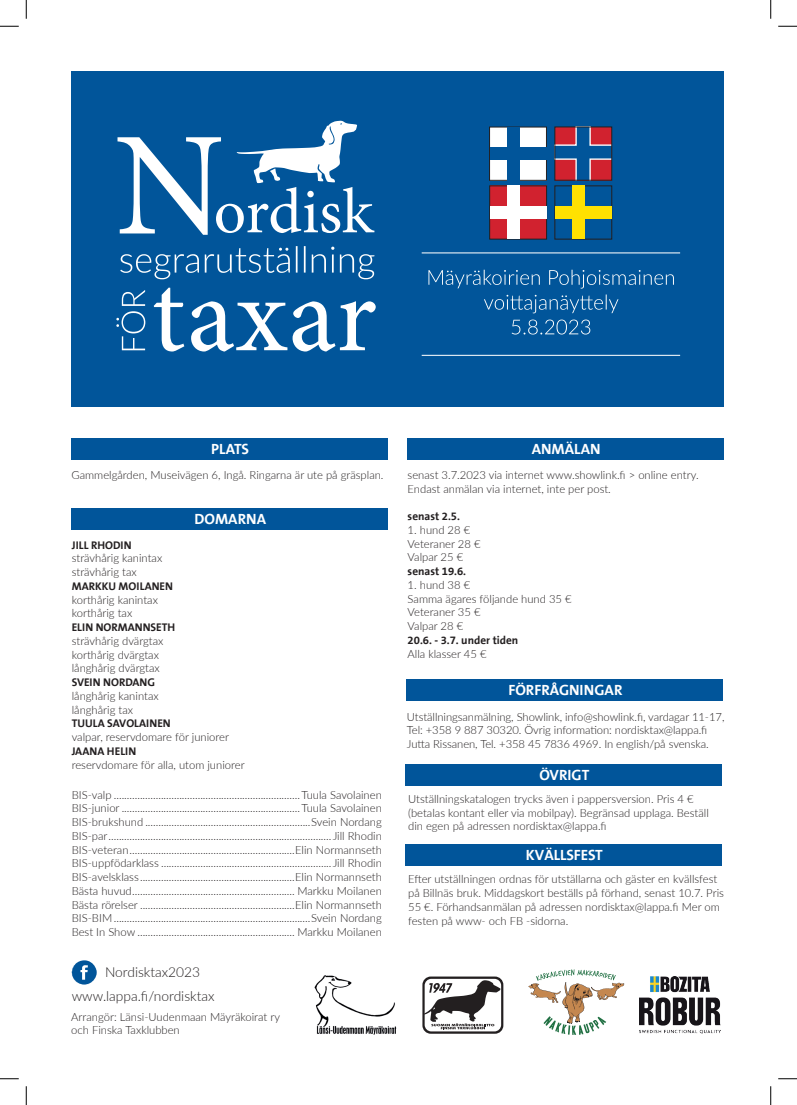
<style>
.page{position:relative;width:797px;height:1105px;background:#fff}
.page>*{position:absolute;margin:0;border:0;box-sizing:border-box;transform-origin:0 0}
.t1{font:700 15px "The Sans B7";color:#fff}
.t2{font:300 13.75px/24px "Lato";color:#231f20}
.t3{font:300 11.25px/13.8px "Lato";color:#231f20}
.t4{font:700 11.25px "The Sans B7";color:#231f20}
</style>
<div class="page">
<div style="left:72px;top:71px;width:652px;height:336px;background:#01559a"></div>
<div style="left:71px;top:438px;width:317px;height:22px;background:#01559a"></div>
<svg style="left:117px;top:121px;width:257px;height:114px"></svg>
<svg style="left:154px;top:288px;width:222px;height:63px"></svg>
<svg style="left:120px;top:246px;width:254px;height:33px"></svg>
<svg style="left:116px;top:290px;width:29px;height:60px"></svg>
<hr style="left:421px;top:252px;width:259px;height:1px;background:#fff">
<hr style="left:421px;top:355px;width:259px;height:1px;background:#fff">
<svg style="left:511px;top:320px;width:79px;height:14px"></svg>
<svg style="left:428px;top:270px;width:246px;height:43px"></svg>
<div style="left:71px;top:508px;width:317px;height:22px;background:#01559a"></div>
<svg style="left:422px;top:976px;width:81px;height:58px"></svg>
<div style="left:407px;top:438px;width:317px;height:22px;background:#01559a"></div>
<div style="left:406px;top:679px;width:317px;height:22px;background:#01559a"></div>
<div style="left:405px;top:764px;width:317px;height:21px;background:#01559a"></div>
<div style="left:405px;top:844px;width:317px;height:22px;background:#01559a"></div>
<img style="left:639px;top:976px;width:81px;height:58px">
<svg style="left:71px;top:960px;width:26px;height:25px"></svg>
<div style="left:489px;top:127px;width:57px;height:53px;background:#fff"></div>
<div style="left:489px;top:147px;width:57px;height:13px;background:#01559a"></div>
<div style="left:507px;top:127px;width:12px;height:53px;background:#01559a"></div>
<div style="left:489px;top:186px;width:57px;height:53px;background:#d1222f"></div>
<div style="left:489px;top:206px;width:57px;height:13px;background:#fff"></div>
<div style="left:507px;top:186px;width:12px;height:53px;background:#fff"></div>
<svg style="left:556px;top:129px;width:54px;height:49px"></svg>
<div style="left:554px;top:127px;width:58px;height:53px;border:1px solid #231f20"></div>
<div style="left:554px;top:186px;width:58px;height:53px;border:1px solid #231f20"></div>
<div style="left:555px;top:206px;width:56px;height:13px;background:#ffe101"></div>
<div style="left:572px;top:186px;width:13px;height:53px;background:#ffe101"></div>
<svg style="left:528px;top:969px;width:96px;height:66px"></svg>
<img style="left:314px;top:975px;width:83px;height:60px">
<svg style="left:0;top:25px;width:19px;height:2px"></svg>
<svg style="left:778px;top:25px;width:19px;height:2px"></svg>
<svg style="left:0;top:1078px;width:19px;height:1px"></svg>
<svg style="left:778px;top:1078px;width:19px;height:1px"></svg>
<svg style="left:25px;top:0;width:2px;height:19px"></svg>
<svg style="left:25px;top:1086px;width:2px;height:19px"></svg>
<svg style="left:770px;top:0;width:1px;height:19px"></svg>
<svg style="left:770px;top:1086px;width:1px;height:19px"></svg>
<h1 class="t1" style="left:211px;top:441px;width:39px">PLATS</h1>
<p class="t3" style="left:72px;top:468px;width:313px">Gammelgården, Museivägen 6, Ingå. Ringarna är ute på gräsplan.</p>
<h1 class="t1" style="left:194px;top:511px;width:73px">DOMARNA</h1>
<p class="t4" style="left:72px;top:539px;width:61px">JILL RHODIN</p>
<p class="t3" style="left:72px;top:551px;width:92px">strävhårig kanintax strävhårig tax</p>
<p class="t4" style="left:72px;top:580px;width:103px">MARKKU MOILANEN</p>
<p class="t3" style="left:72px;top:592px;width:88px">korthårig kanintax korthårig tax</p>
<p class="t4" style="left:72px;top:621px;width:105px">ELIN NORMANNSETH</p>
<p class="t3" style="left:72px;top:633px;width:93px">strävhårig dvärgtax korthårig dvärgtax långhårig dvärgtax</p>
<p class="t4" style="left:72px;top:676px;width:85px">SVEIN NORDANG</p>
<p class="t3" style="left:72px;top:688px;width:88px">långhårig kanintax långhårig tax</p>
<p class="t4" style="left:72px;top:717px;width:100px">TUULA SAVOLAINEN</p>
<p class="t3" style="left:72px;top:730px;width:159px">valpar, reservdomare för juniorer</p>
<p class="t4" style="left:72px;top:745px;width:66px">JAANA HELIN</p>
<p class="t3" style="left:72px;top:757px;width:174px">reservdomare för alla, utom juniorer</p>
<p class="t3" style="left:72px;top:787px;width:312px;text-align:justify">BIS-valp .......................................................................Tuula Savolainen BIS-junior ....................................................................Tuula Savolainen BIS-brukshund ...............................................................Svein Nordang BIS-par.....................................................................................Jill Rhodin BIS-veteran...............................................................Elin Normannseth BIS-uppfödarklass .................................................................Jill Rhodin BIS-avelsklass...........................................................Elin Normannseth Bästa huvud.............................................................. Markku Moilanen Bästa rörelser ...........................................................Elin Normannseth BIS-BIM...........................................................................Svein Nordang Best In Show ............................................................ Markku Moilanen</p>
<p class="t2" style="left:72px;top:959px;width:144px;text-indent:33px">Nordisktax2023 www.lappa.fi/nordisktax</p>
<p class="t3" style="left:71px;top:1009px;width:210px">Arrangör: Länsi-Uudenmaan Mäyräkoirat ry och Finska Taxklubben</p>
<h1 class="t1" style="left:531px;top:441px;width:70px">ANMÄLAN</h1>
<p class="t3" style="left:407px;top:468px;width:292px">senast 3.7.2023 via internet www.showlink.fi &gt; online entry.<br>Endast anmälan via internet, inte per post.</p>
<p class="t4" style="left:407px;top:510px;width:54px">senast 2.5.</p>
<p class="t3" style="left:407px;top:523px;width:74px">1. hund 28 €<br>Veteraner 28 €<br>Valpar 25 €</p>
<p class="t4" style="left:407px;top:565px;width:60px">senast 19.6.</p>
<p class="t3" style="left:407px;top:577px;width:166px">1. hund 38 €<br>Samma ägares följande hund 35 €<br>Veteraner 35 €<br>Valpar 28 €</p>
<p class="t4" style="left:407px;top:634px;width:112px">20.6. - 3.7. under tiden</p>
<p class="t3" style="left:407px;top:646px;width:80px">Alla klasser 45 €</p>
<h1 class="t1" style="left:508px;top:682px;width:116px">FÖRFRÅGNINGAR</h1>
<p class="t3" style="left:407px;top:709px;width:319px">Utställningsanmälning, Showlink, info@showlink.fi, vardagar 11-17,<br>Tel: +358 9 887 30320. Övrig information: nordisktax@lappa.fi<br>Jutta Rissanen, Tel. +358 45 7836 4969. In english/på svenska.</p>
<h1 class="t1" style="left:539px;top:767px;width:51px">ÖVRIGT</h1>
<p class="t3" style="left:408px;top:792px;width:302px">Utställningskatalogen trycks även i pappersversion. Pris 4 € (betalas kontant eller via mobilpay). Begränsad upplaga. Beställ din egen på adressen nordisktax@lappa.fi</p>
<h1 class="t1" style="left:526px;top:847px;width:78px">KVÄLLSFEST</h1>
<p class="t3" style="left:408px;top:872px;width:317px">Efter utställningen ordnas för utställarna och gäster en kvällsfest på Billnäs bruk. Middagskort beställs på förhand, senast 10.7. Pris 55 €. Förhandsanmälan på adressen nordisktax@lappa.fi Mer om festen på www- och FB -sidorna.</p>
</div>
